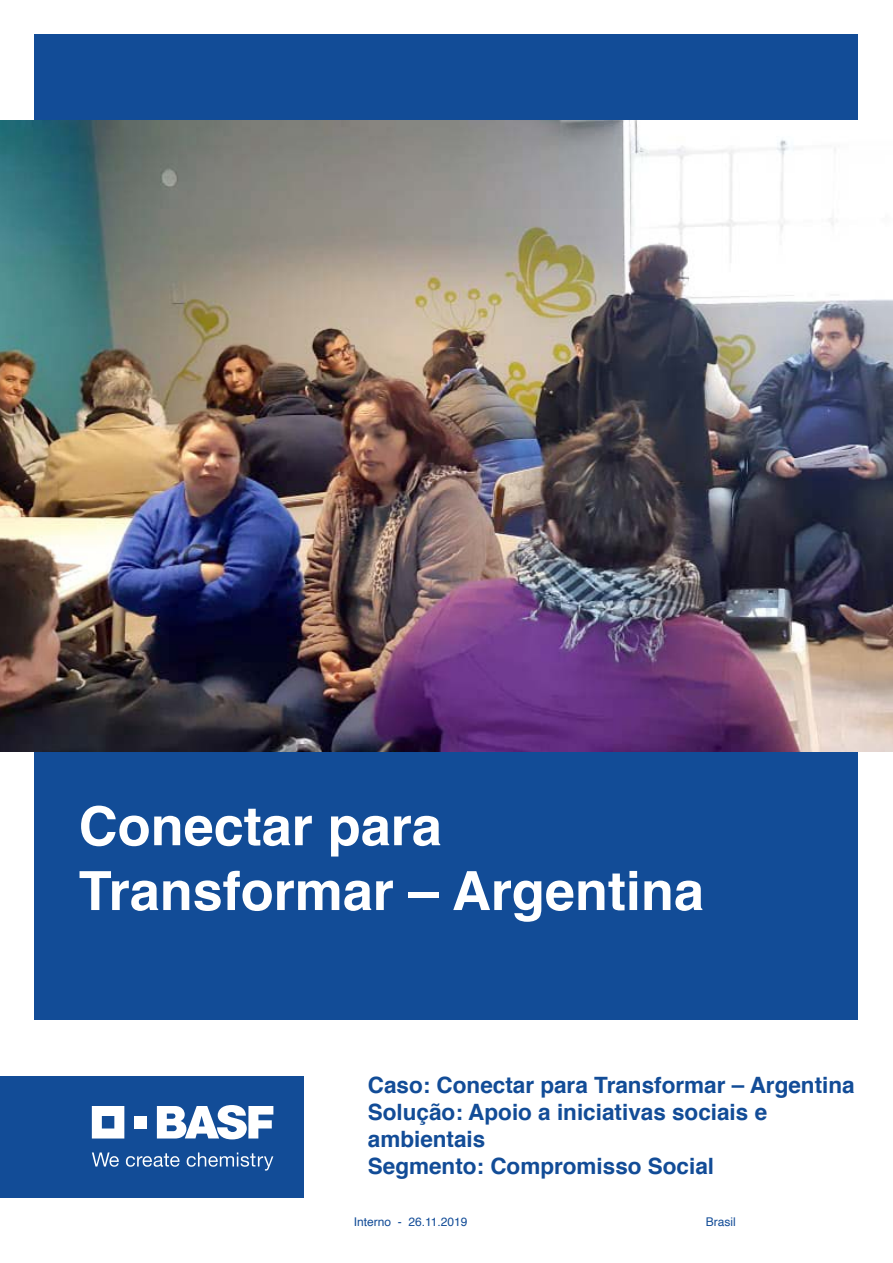
<style>
.page{position:relative;width:893px;height:1263px;background:#fff}
.page>*{position:absolute;margin:0;border:0;box-sizing:border-box;transform-origin:0 0}
.TITULO_CAPA{font:700 54px "Helvetica";color:#fff}
.Subtitulo_CAPA{font:700 22.5px/27px "Helvetica";color:#124c97}
.t1{font:12px "Helvetica";color:#124c97}
</style>
<div class="page">
<div style="left:0;top:1076px;width:304px;height:122px;background:#124c97"></div>
<div style="left:35px;top:35px;width:823px;height:985px;background:#124c97"></div>
<svg style="left:92px;top:1106px;width:32px;height:32px"></svg>
<div style="left:134px;top:1116px;width:13px;height:12px;background:#fff"></div>
<svg style="left:157px;top:1105px;width:116px;height:34px"></svg>
<svg style="left:92px;top:1152px;width:27px;height:15px"></svg>
<svg style="left:126px;top:1153px;width:54px;height:14px"></svg>
<svg style="left:187px;top:1152px;width:86px;height:18px"></svg>
<img style="left:0;top:120px;width:893px;height:632px">
<p class="TITULO_CAPA" style="left:79px;top:783px;width:365px">Conectar para</p>
<p class="TITULO_CAPA" style="left:79px;top:847px;width:627px">Transformar – Argentina</p>
<p class="Subtitulo_CAPA" style="left:368px;top:1072px;width:488px">Caso: Conectar para Transformar – Argentina</p>
<p class="Subtitulo_CAPA" style="left:368px;top:1099px;width:401px">Solução: Apoio a iniciativas sociais e ambientais</p>
<p class="Subtitulo_CAPA" style="left:368px;top:1153px;width:348px">Segmento: Compromisso Social</p>
<p class="t1" style="left:354px;top:1212px;width:115px">Interno - 26.11.2019</p>
<p class="t1" style="left:706px;top:1212px;width:31px">Brasil</p>
</div>
